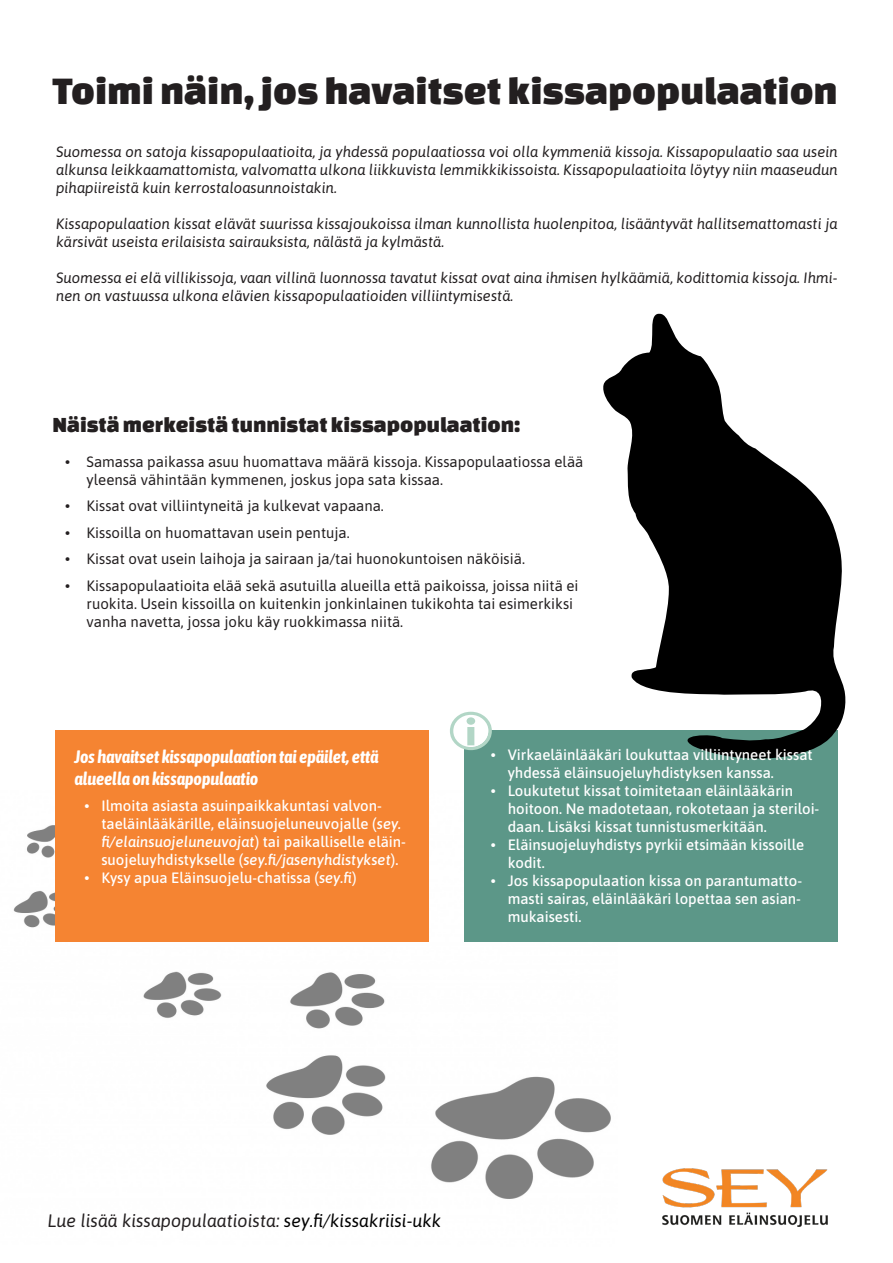
<style>
.page{position:relative;width:893px;height:1263px;background:#fff}
.page>*{position:absolute;margin:0;border:0;box-sizing:border-box;transform-origin:0 0}
.t1{font:40.5px "Changa One";color:#231f20}
.t2{font:22.5px "Changa One";color:#231f20}
.t3{font:italic 700 18px/21.6px "Asap Condensed";color:#fff}
.t4{font:italic 18px "Asap";color:#231f20}
.t5{font:italic 15px/18px "Asap";color:#231f20}
.t6{font:500 15px/18px "Asap";color:#fff}
.t7{font:15px/18px "Asap";color:#231f20}
.s1{font-style:italic}
.s2{color:#000}
</style>
<div class="page">
<img style="left:13px;top:825px;width:598px;height:374px">
<div style="left:55px;top:731px;width:374px;height:211px;background:#f58432"></div>
<img style="left:662px;top:1168px;width:166px;height:59px">
<div style="left:464px;top:731px;width:374px;height:211px;background:#5c9788"></div>
<svg style="left:603px;top:313px;width:243px;height:446px;fill:#000"></svg>
<svg style="left:450px;top:712px;width:42px;height:38px"></svg>
<p class="t1" style="left:53px;top:68px;width:787px">Toimi näin, jos havaitset kissapopulaation</p>
<p class="t5" style="left:56px;top:142px;width:783px;text-align:justify">Suomessa on satoja kissapopulaatioita, ja yhdessä populaatiossa voi olla kymmeniä kissoja. Kissapopulaatio saa usein alkunsa leikkaamattomista, valvomatta ulkona liikkuvista lemmikkikissoista. Kissapopulaatioita löytyy niin maaseudun pihapiireistä kuin kerrostaloasunnoistakin.</p>
<p class="t5" style="left:56px;top:214px;width:783px">Kissapopulaation kissat elävät suurissa kissajoukoissa ilman kunnollista huolenpitoa, lisääntyvät hallitsemattomasti ja kärsivät useista erilaisista sairauksista, nälästä ja kylmästä.</p>
<p class="t5" style="left:56px;top:268px;width:783px">Suomessa ei elä villikissoja, vaan villinä luonnossa tavatut kissat ovat aina ihmisen hylkäämiä, kodittomia kissoja. Ihmi&shy;nen on vastuussa ulkona elävien kissapopulaatioiden villiintymisestä.</p>
<p class="t2" style="left:53px;top:412px;width:469px">Näistä merkeistä tunnistat kissapopulaation:</p>
<p class="t7" style="left:87px;top:451px;width:498px;text-indent:-21px">• Samassa paikassa asuu huomattava määrä kissoja. Kissapopulaatiossa elää yleensä vähintään kymmenen, joskus jopa sata kissaa.</p>
<p class="t7" style="left:65px;top:496px;width:320px">• Kissat ovat villiintyneitä ja kulkevat vapaana.</p>
<p class="t7" style="left:65px;top:522px;width:286px">• Kissoilla on huomattavan usein pentuja.</p>
<p class="t7" style="left:65px;top:549px;width:461px">• Kissat ovat usein laihoja ja sairaan ja/tai huonokuntoisen näköisiä.</p>
<p class="t7" style="left:87px;top:575px;width:493px;text-indent:-21px">• Kissapopulaatioita elää sekä asutuilla alueilla että paikoissa, joissa niitä ei ruokita. Usein kissoilla on kuitenkin jonkinlainen tukikohta tai esimerkiksi vanha navetta, jossa joku käy ruokkimassa niitä.</p>
<p class="t3" style="left:74px;top:745px;width:306px">Jos havaitset kissapopulaation tai epäilet, että alueella on kissapopulaatio</p>
<p class="t6" style="left:101px;top:796px;width:306px;text-indent:-17px">• Ilmoita asiasta asuinpaikkakuntasi valvon&shy;taeläinlääkärille, eläinsuojeluneuvojalle (<span class="s1">sey. fi/elainsuojeluneuvojat</span>) tai paikalliselle eläin&shy;suojeluyhdistykselle (<span class="s1">sey.fi/jasenyhdistykset</span>).</p>
<p class="t6" style="left:84px;top:868px;width:274px">• Kysy apua Eläinsuojelu-chatissa (<span class="s1">sey.fi</span>)</p>
<p class="t6" style="left:508px;top:745px;width:306px;text-indent:-17px">• Virkaeläinlääkäri loukuttaa villiintyneet kissat yhdessä eläinsuojeluyhdistyksen kanssa.</p>
<p class="t6" style="left:508px;top:781px;width:313px;text-indent:-17px">• Loukutetut kissat toimitetaan eläinlääkärin hoitoon. Ne madotetaan, rokotetaan ja steriloi&shy;daan. Lisäksi kissat tunnistusmerkitään.</p>
<p class="t6" style="left:508px;top:835px;width:298px;text-indent:-17px">• Eläinsuojeluyhdistys pyrkii etsimään kissoille kodit.</p>
<p class="t6" style="left:508px;top:871px;width:296px;text-align:justify;text-indent:-17px">• Jos kissapopulaation kissa on parantumatto&shy;masti sairas, eläinlääkäri lopettaa sen asian&shy;mukaisesti.</p>
<p class="t4" style="left:48px;top:1208px;width:395px">Lue lisää kissapopulaatioista: <span class="s2">sey.fi/kissakriisi-ukk</span></p>
</div>
